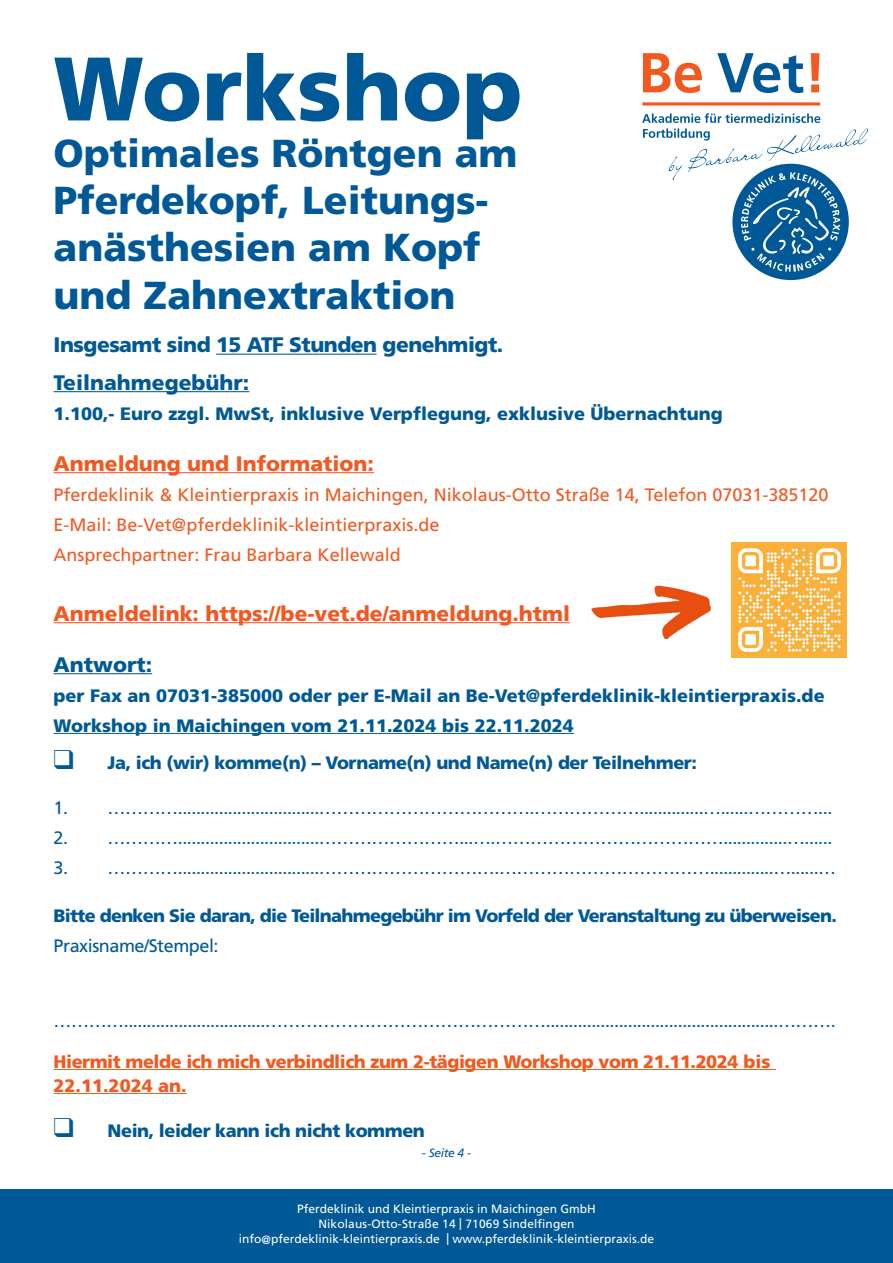
<style>
.page{position:relative;width:893px;height:1263px;background:#fff}
.page>*{position:absolute;margin:0;border:0;box-sizing:border-box;transform-origin:0 0}
.t1{font:900 90px "Frutiger LT Pro";color:#005996}
.t2{font:900 39px "Frutiger LT Pro";color:#005996}
.t3{font:900 21px "Frutiger LT Pro";color:#f15921}
.t4{font:900 21px "Frutiger LT Pro";letter-spacing:-.025em;color:#005996}
.t5{font:900 21px "Frutiger LT Pro";color:#005996}
.t6{font:18px "Frutiger LT Pro";letter-spacing:-.025em;color:#005996}
.t7{font:900 18px "Frutiger LT Pro";color:#005996}
.t8{font:18px "Frutiger LT Pro";color:#f15921}
.t9{font:900 18px "Frutiger LT Pro";letter-spacing:-.025em;color:#005996}
.t10{font:900 18px/24px "Frutiger LT Pro";letter-spacing:-.025em;color:#f15921}
.t11{font:900 18px "Frutiger LT Pro";letter-spacing:-.04em;color:#005996}
.t12{font:12px "Frutiger LT Pro";color:#fff}
.t13{font:italic 12px "Frutiger LT Pro";letter-spacing:-.025em;color:#005996}
</style>
<div class="page">
<img style="left:731px;top:542px;width:115px;height:116px">
<img style="left:591px;top:585px;width:120px;height:53px">
<hr style="left:216px;top:354px;width:161px;height:1px;background:#005996">
<hr style="left:54px;top:391px;width:195px;height:1px;background:#005996">
<hr style="left:54px;top:472px;width:320px;height:1px;background:#f15921">
<hr style="left:54px;top:622px;width:516px;height:1px;background:#f15921">
<hr style="left:54px;top:673px;width:98px;height:1px;background:#005996">
<hr style="left:54px;top:733px;width:520px;height:1px;background:#005996">
<hr style="left:54px;top:1069px;width:722px;height:1px;background:#f15921">
<hr style="left:54px;top:1093px;width:133px;height:1px;background:#f15921">
<div style="left:0;top:1189px;width:893px;height:74px;background:#005996"></div>
<div style="left:732px;top:164px;width:117px;height:116px;background:#005996;border-radius:50%"></div>
<svg style="left:642px;top:102px;width:178px;height:4px"></svg>
<svg style="left:811px;top:53px;width:8px;height:39px"></svg>
<svg style="left:717px;top:53px;width:86px;height:40px"></svg>
<svg style="left:643px;top:53px;width:59px;height:40px"></svg>
<svg style="left:642px;top:113px;width:226px;height:159px"></svg>
<p class="t1" style="left:54px;top:35px;width:470px">Workshop</p>
<p class="t2" style="left:54px;top:130px;width:465px">Optimales Röntgen am</p>
<p class="t2" style="left:54px;top:177px;width:437px">Pferdekopf, Leitungs-</p>
<p class="t2" style="left:54px;top:224px;width:428px">anästhesien am Kopf</p>
<p class="t2" style="left:54px;top:272px;width:404px">und Zahnextraktion</p>
<p class="t4" style="left:54px;top:332px;width:451px">Insgesamt sind 15 ATF Stunden genehmigt.</p>
<p class="t5" style="left:54px;top:370px;width:197px">Teilnahmegebühr:</p>
<p class="t7" style="left:54px;top:402px;width:671px">1.100,- Euro zzgl. MwSt, inklusive Verpflegung, exklusive Übernachtung</p>
<p class="t3" style="left:54px;top:451px;width:322px">Anmeldung und Information:</p>
<p class="t8" style="left:54px;top:484px;width:776px">Pferdeklinik &amp; Kleintierpraxis in Maichingen, Nikolaus-Otto Straße 14, Telefon 07031-385120</p>
<p class="t8" style="left:54px;top:514px;width:387px">E-Mail: Be-Vet@pferdeklinik-kleintierpraxis.de</p>
<p class="t8" style="left:54px;top:544px;width:349px">Ansprechpartner: Frau Barbara Kellewald</p>
<p class="t3" style="left:54px;top:601px;width:518px">Anmeldelink: https://be-vet.de/anmeldung.html</p>
<p class="t5" style="left:54px;top:652px;width:100px">Antwort:</p>
<p class="t7" style="left:54px;top:684px;width:773px">per Fax an 07031-385000 oder per E-Mail an Be-Vet@pferdeklinik-kleintierpraxis.de</p>
<p class="t7" style="left:54px;top:714px;width:522px">Workshop in Maichingen vom 21.11.2024 bis 22.11.2024</p>
<p class="t9" style="left:54px;top:752px;width:645px">❑ Ja, ich (wir) komme(n) – Vorname(n) und Name(n) der Teilnehmer:</p>
<p class="t6" style="left:54px;top:797px;width:780px">1. …………...............................……………………………….………………..............…......…………...</p>
<p class="t6" style="left:54px;top:827px;width:780px">2. …………...............................……………………...….…………………………………..............…......</p>
<p class="t6" style="left:54px;top:857px;width:784px">3. …………...............................………………………….………………………………..............…......…</p>
<p class="t11" style="left:54px;top:905px;width:785px">Bitte denken Sie daran, die Teilnahmegebühr im Vorfeld der Veranstaltung zu überweisen.</p>
<p class="t6" style="left:54px;top:935px;width:166px">Praxisname/Stempel:</p>
<p class="t6" style="left:54px;top:1010px;width:784px">…………...............................…………………………………………...................................................……….</p>
<p class="t10" style="left:54px;top:1049px;width:718px">Hiermit melde ich mich verbindlich zum 2-tägigen Workshop vom 21.11.2024 bis<br>22.11.2024 an.</p>
<p class="t9" style="left:54px;top:1119px;width:373px">❑ Nein, leider kann ich nicht kommen</p>
<p class="t13" style="left:422px;top:1146px;width:51px">- Seite 4 -</p>
<p class="t12" style="left:297px;top:1202px;width:300px">Pferdeklinik und Kleintierpraxis in Maichingen GmbH</p>
<p class="t12" style="left:318px;top:1217px;width:258px">Nikolaus-Otto-Straße 14 | 71069 Sindelfingen</p>
<p class="t12" style="left:239px;top:1232px;width:417px">info@pferdeklinik-kleintierpraxis.de | www.pferdeklinik-kleintierpraxis.de</p>
</div>
